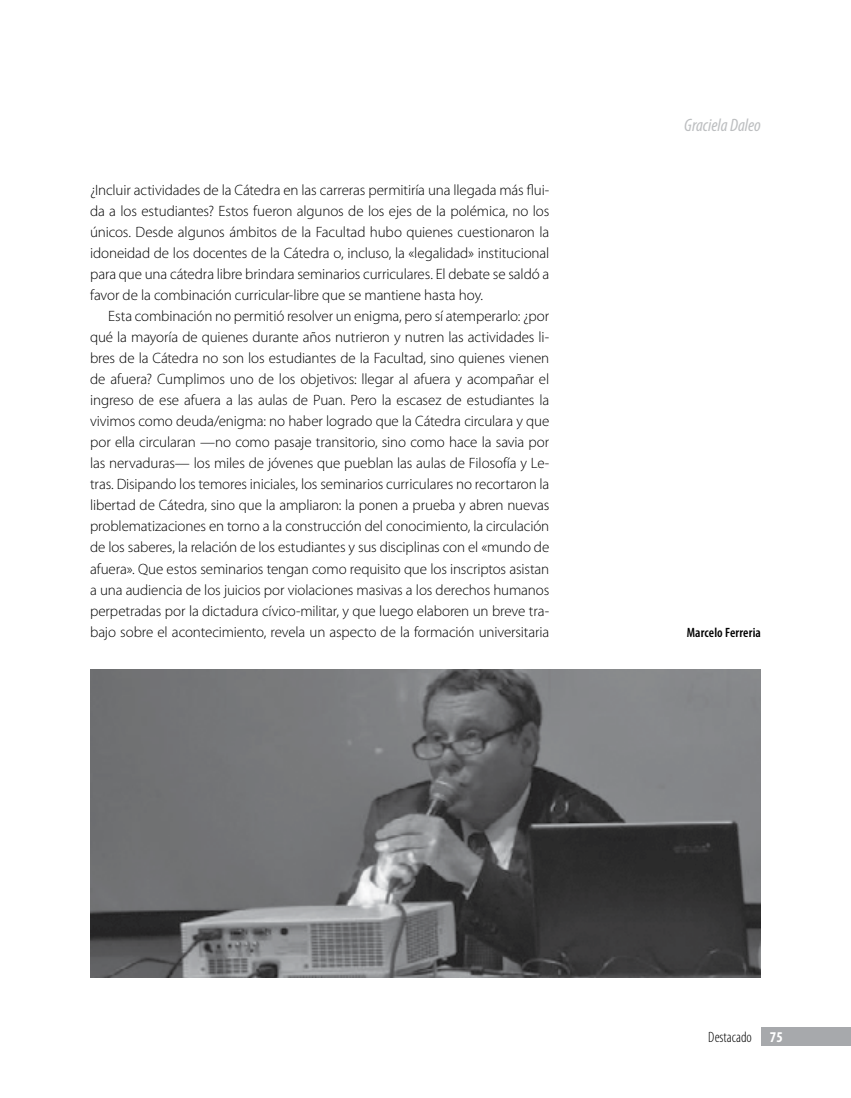
<style>
.page{position:relative;width:851px;height:1098px;background:#fff}
.page>*{position:absolute;margin:0;border:0;box-sizing:border-box;transform-origin:0 0}
.t1{font:italic condensed 18px "Myriad Pro";color:#bcbec0}
.t2{font:300 15px/21px "Myriad Pro";letter-spacing:-.01em;color:#000;text-align:justify}
.t3{font:300 condensed 15px "Myriad Pro";color:#000}
.t4{font:600 condensed 13.5px "Myriad Pro";letter-spacing:.01em;color:#000}
.s1{font-weight:700;color:#fff}
</style>
<div class="page">
<div style="left:760px;top:1027px;width:90px;height:18px;background:#a7a9ac"></div>
<img style="left:90px;top:669px;width:670px;height:308px">
<p class="t2" style="left:90px;top:179px;width:460px">¿Incluir actividades de la Cátedra en las carreras permitiría una llegada más flui&shy;da a los estudiantes? Estos fueron algunos de los ejes de la polémica, no los únicos. Desde algunos ámbitos de la Facultad hubo quienes cuestionaron la idoneidad de los docentes de la Cátedra o, incluso, la «legalidad» institucional para que una cátedra libre brindara seminarios curriculares. El debate se saldó a favor de la combinación curricular-libre que se mantiene hasta hoy.</p>
<p class="t2" style="left:90px;top:305px;width:460px;text-indent:18px">Esta combinación no permitió resolver un enigma, pero sí atemperarlo: ¿por qué la mayoría de quienes durante años nutrieron y nutren las actividades li&shy;bres de la Cátedra no son los estudiantes de la Facultad, sino quienes vienen de afuera? Cumplimos uno de los objetivos: llegar al afuera y acompañar el ingreso de ese afuera a las aulas de Puan. Pero la escasez de estudiantes la vivimos como deuda/enigma: no haber logrado que la Cátedra circulara y que por ella circularan —no como pasaje transitorio, sino como hace la savia por las nervaduras— los miles de jóvenes que pueblan las aulas de Filosofía y Le&shy;tras. Disipando los temores iniciales, los seminarios curriculares no recortaron la libertad de Cátedra, sino que la ampliaron: la ponen a prueba y abren nuevas problematizaciones en torno a la construcción del conocimiento, la circulación de los saberes, la relación de los estudiantes y sus disciplinas con el «mundo de afuera». Que estos seminarios tengan como requisito que los inscriptos asistan a una audiencia de los juicios por violaciones masivas a los derechos humanos perpetradas por la dictadura cívico-militar, y que luego elaboren un breve tra&shy;bajo sobre el acontecimiento, revela un aspecto de la formación universitaria</p>
<p class="t1" style="left:684px;top:114px;width:78px">Graciela Daleo</p>
<p class="t4" style="left:686px;top:623px;width:76px">Marcelo Ferreria</p>
<p class="t3" style="left:708px;top:1027px;width:76px">Destacado <span class="s1">75</span></p>
</div>
